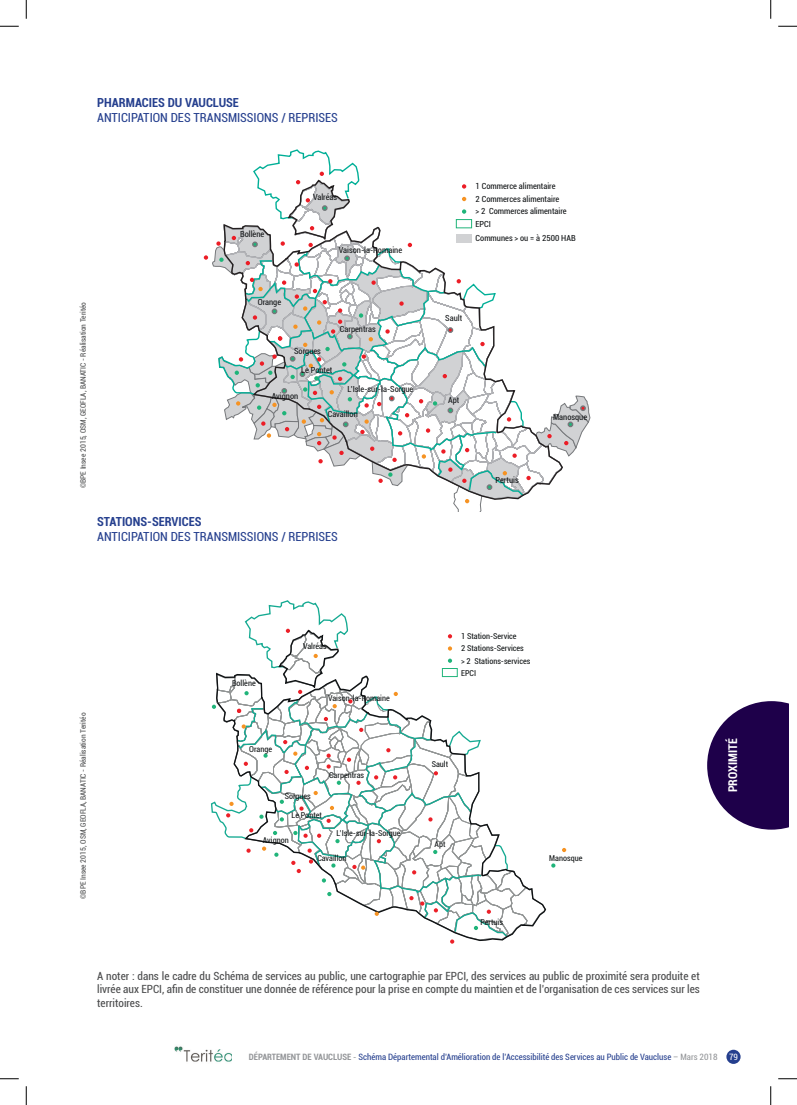
<style>
.page{position:relative;width:797px;height:1105px;background:#fff}
.page>*{position:absolute;margin:0;border:0;box-sizing:border-box;transform-origin:0 0}
.t1{font:condensed 12.5px "Roboto";color:#253f8e}
.t2{font:700 condensed 12.5px "Roboto";color:#253f8e}
.t3{font:700 condensed 12.12px "Roboto";color:#fff}
.t4{font:condensed 11.25px/13.5px "Roboto";color:#4b4c4d;text-align:justify}
.t5{font:condensed 8.75px "Roboto";color:#253f8e}
.t6{font:condensed 8.75px "Roboto";color:#fff}
.t7{font:condensed 8.38px/12.5px "Roboto";color:#111416}
.t8{font:condensed 8.12px/12.1px "Roboto";color:#101415}
.t9{font:condensed 7.5px "Roboto";color:#4b4c4d}
.s1{font-weight:700;color:#939598}
.s2{color:#939598}
</style>
<div class="page">
<div style="left:726px;top:1050px;width:14px;height:14px;background:#253f8e;border-radius:50%"></div>
<img style="left:174px;top:1046px;width:58px;height:16px">
<svg style="left:707px;top:701px;width:81px;height:129px"></svg>
<svg style="left:204px;top:149px;width:386px;height:363px"></svg>
<div style="left:456px;top:219px;width:16px;height:9px;border:1px solid #1fb479"></div>
<div style="left:456px;top:234px;width:15px;height:8px;background:#d1d2d4"></div>
<svg style="left:551px;top:863px;width:4px;height:5px"></svg>
<svg style="left:562px;top:848px;width:4px;height:4px"></svg>
<svg style="left:210px;top:600px;width:335px;height:344px"></svg>
<svg style="left:0;top:25px;width:19px;height:2px"></svg>
<svg style="left:778px;top:25px;width:19px;height:2px"></svg>
<svg style="left:0;top:1078px;width:19px;height:1px"></svg>
<svg style="left:778px;top:1078px;width:19px;height:1px"></svg>
<svg style="left:25px;top:0;width:2px;height:19px"></svg>
<svg style="left:25px;top:1086px;width:2px;height:19px"></svg>
<svg style="left:770px;top:0;width:1px;height:19px"></svg>
<svg style="left:770px;top:1086px;width:1px;height:19px"></svg>
<p class="t2" style="left:97px;top:93px;width:143px">PHARMACIES DU VAUCLUSE</p>
<p class="t1" style="left:97px;top:108px;width:242px">ANTICIPATION DES TRANSMISSIONS / REPRISES</p>
<p class="t7" style="left:240px;top:228px;width:26px">Bollène</p>
<p class="t7" style="left:313px;top:190px;width:26px">Valréas</p>
<p class="t7" style="left:339px;top:243px;width:65px">Vaison-la-Romaine</p>
<p class="t9" style="left:78px;top:488px;width:188px;rotate:-90deg">©BPE Insee 2015, OSM, GEOFLA, BANATIC - Réalisation Teritéo</p>
<p class="t7" style="left:258px;top:296px;width:25px">Orange</p>
<p class="t7" style="left:294px;top:344px;width:28px">Sorgues</p>
<p class="t7" style="left:301px;top:363px;width:33px">Le Pontet</p>
<p class="t7" style="left:272px;top:390px;width:28px">Avignon</p>
<p class="t7" style="left:340px;top:323px;width:37px">Carpentras</p>
<p class="t7" style="left:347px;top:383px;width:67px">L’Isle-sur-la-Sorgue</p>
<p class="t7" style="left:328px;top:408px;width:32px">Cavaillon</p>
<p class="t2" style="left:97px;top:512px;width:106px">STATIONS-SERVICES</p>
<p class="t1" style="left:97px;top:527px;width:242px">ANTICIPATION DES TRANSMISSIONS / REPRISES</p>
<p class="t7" style="left:475px;top:180px;width:93px">1 Commerce alimentaire<br>2 Commerces alimentaire<br>&gt; 2 Commerces alimentaire<br>EPCI</p>
<p class="t7" style="left:475px;top:232px;width:102px">Communes &gt; ou = à 2500 HAB</p>
<p class="t7" style="left:445px;top:312px;width:18px">Sault</p>
<p class="t7" style="left:448px;top:394px;width:13px">Apt</p>
<p class="t7" style="left:495px;top:473px;width:25px">Pertuis</p>
<p class="t7" style="left:553px;top:410px;width:36px">Manosque</p>
<p class="t9" style="left:78px;top:899px;width:188px;rotate:-90deg">©BPE Insee 2015, OSM, GEOFLA, BANATIC - Réalisation Teritéo</p>
<p class="t8" style="left:232px;top:676px;width:25px">Bollène</p>
<p class="t8" style="left:303px;top:640px;width:25px">Valréas</p>
<p class="t8" style="left:328px;top:692px;width:63px">Vaison-la-Romaine</p>
<p class="t8" style="left:249px;top:743px;width:24px">Orange</p>
<p class="t8" style="left:285px;top:789px;width:28px">Sorgues</p>
<p class="t8" style="left:329px;top:769px;width:36px">Carpentras</p>
<p class="t8" style="left:291px;top:808px;width:32px">Le Pontet</p>
<p class="t8" style="left:263px;top:834px;width:27px">Avignon</p>
<p class="t8" style="left:336px;top:827px;width:66px">L’Isle-sur-la-Sorgue</p>
<p class="t8" style="left:317px;top:851px;width:31px">Cavaillon</p>
<p class="t8" style="left:461px;top:630px;width:71px">1 Station-Service<br>2 Stations-Services<br>&gt; 2 Stations-services<br>EPCI</p>
<p class="t8" style="left:431px;top:758px;width:18px">Sault</p>
<p class="t8" style="left:434px;top:838px;width:12px">Apt</p>
<p class="t8" style="left:480px;top:915px;width:24px">Pertuis</p>
<p class="t8" style="left:549px;top:852px;width:35px">Manosque</p>
<p class="t3" style="left:724px;top:792px;width:56px;rotate:-90deg">PROXIMITÉ</p>
<p class="t4" style="left:97px;top:968px;width:604px">A noter : dans le cadre du Schéma de services au public, une cartographie par EPCI, des services au public de proximité sera produite et livrée aux EPCI, afin de constituer une donnée de référence pour la prise en compte du maintien et de l’organisation de ces services sur les territoires.</p>
<p class="t5" style="left:249px;top:1051px;width:470px"><span class="s1">DÉPARTEMENT DE VAUCLUSE</span> <span class="s2">-</span> Schéma Départemental d’Amélioration de l’Accessibilité des Services au Public de Vaucluse <span class="s2">– Mars 2018</span></p>
<p class="t6" style="left:729px;top:1051px;width:11px">79</p>
</div>
